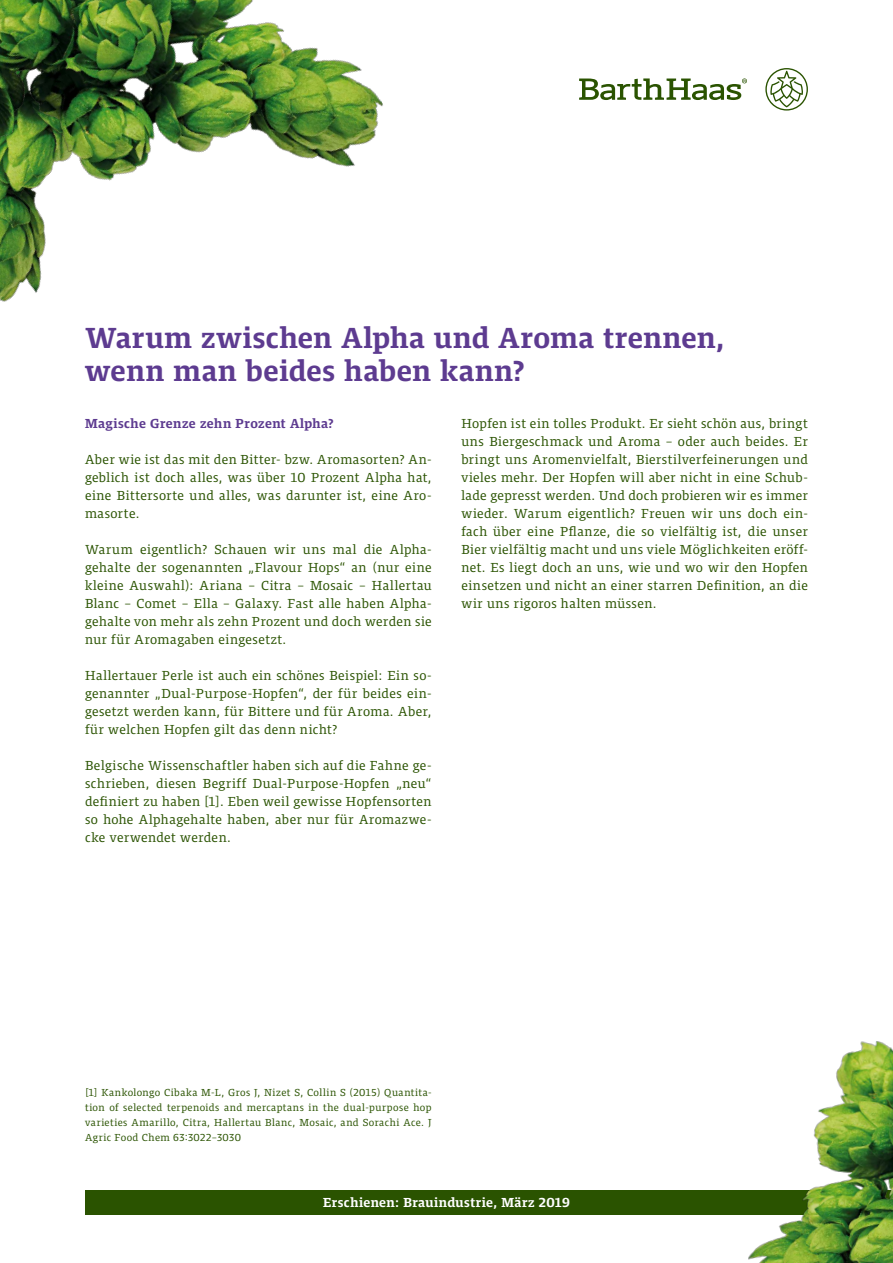
<style>
.page{position:relative;width:893px;height:1263px;background:#fff}
.page>*{position:absolute;margin:0;border:0;box-sizing:border-box;transform-origin:0 0}
.t1{font:700 30px/33px "Hop One";letter-spacing:.02em;color:#5d3b90}
.t2{font:13.5px/18px "Hop One";letter-spacing:.03em;color:#2a5300;text-align:justify}
.t3{font:700 13.5px "Hop One";letter-spacing:.03em;color:#fff}
.t4{font:700 13.5px "Hop One";letter-spacing:.03em;color:#5d3b90}
.t5{font:10.5px/15px "Hop One";letter-spacing:.04em;color:#2a5300;text-align:justify}
</style>
<div class="page">
<svg style="left:579px;top:68px;width:229px;height:43px"></svg>
<div style="left:85px;top:1190px;width:808px;height:24px;background:#2a5300"></div>
<img style="left:0;top:0;width:383px;height:302px">
<img style="left:742px;top:1041px;width:151px;height:222px">
<h1 class="t1" style="left:85px;top:318px;width:641px">Warum zwischen Alpha und Aroma trennen, wenn man beides haben kann?</h1>
<p class="t4" style="left:85px;top:413px;width:250px">Magische Grenze zehn Prozent Alpha?</p>
<p class="t2" style="left:85px;top:449px;width:348px">Aber wie ist das mit den Bitter- bzw. Aromasorten? An&shy;geblich ist doch alles, was über 10 Prozent Alpha hat, eine Bittersorte und alles, was darunter ist, eine Aro&shy;masorte.</p>
<p class="t2" style="left:85px;top:539px;width:348px">Warum eigentlich? Schauen wir uns mal die Alpha&shy;gehalte der sogenannten „Flavour Hops“ an (nur eine kleine Auswahl): Ariana – Citra – Mosaic – Hallertau Blanc – Comet – Ella – Galaxy. Fast alle haben Alpha&shy;gehalte von mehr als zehn Prozent und doch werden sie nur für Aromagaben eingesetzt.</p>
<p class="t2" style="left:85px;top:665px;width:348px">Hallertauer Perle ist auch ein schönes Beispiel: Ein so&shy;genannter „Dual-Purpose-Hopfen“, der für beides ein&shy;gesetzt werden kann, für Bittere und für Aroma. Aber, für welchen Hopfen gilt das denn nicht?</p>
<p class="t2" style="left:85px;top:755px;width:348px">Belgische Wissenschaftler haben sich auf die Fahne ge&shy;schrieben, diesen Begriff Dual-Purpose-Hopfen „neu“ definiert zu haben [1]. Eben weil gewisse Hopfensorten so hohe Alphagehalte haben, aber nur für Aromazwe&shy;cke verwendet werden.</p>
<p class="t2" style="left:461px;top:413px;width:348px">Hopfen ist ein tolles Produkt. Er sieht schön aus, bringt uns Biergeschmack und Aroma – oder auch beides. Er bringt uns Aromenvielfalt, Bierstilverfeinerungen und vieles mehr. Der Hopfen will aber nicht in eine Schub&shy;lade gepresst werden. Und doch probieren wir es immer wieder. Warum eigentlich? Freuen wir uns doch ein&shy;fach über eine Pflanze, die so vielfältig ist, die unser Bier vielfältig macht und uns viele Möglichkeiten eröff&shy;net. Es liegt doch an uns, wie und wo wir den Hopfen einsetzen und nicht an einer starren Definition, an die wir uns rigoros halten müssen.</p>
<p class="t5" style="left:85px;top:1084px;width:348px">[1] Kankolongo Cibaka M-L, Gros J, Nizet S, Collin S (2015) Quantita&shy;tion of selected terpenoids and mercaptans in the dual-purpose hop varieties Amarillo, Citra, Hallertau Blanc, Mosaic, and Sorachi Ace. J Agric Food Chem 63:3022-3030</p>
<p class="t3" style="left:323px;top:1192px;width:248px">Erschienen: Brauindustrie, März 2019</p>
</div>
